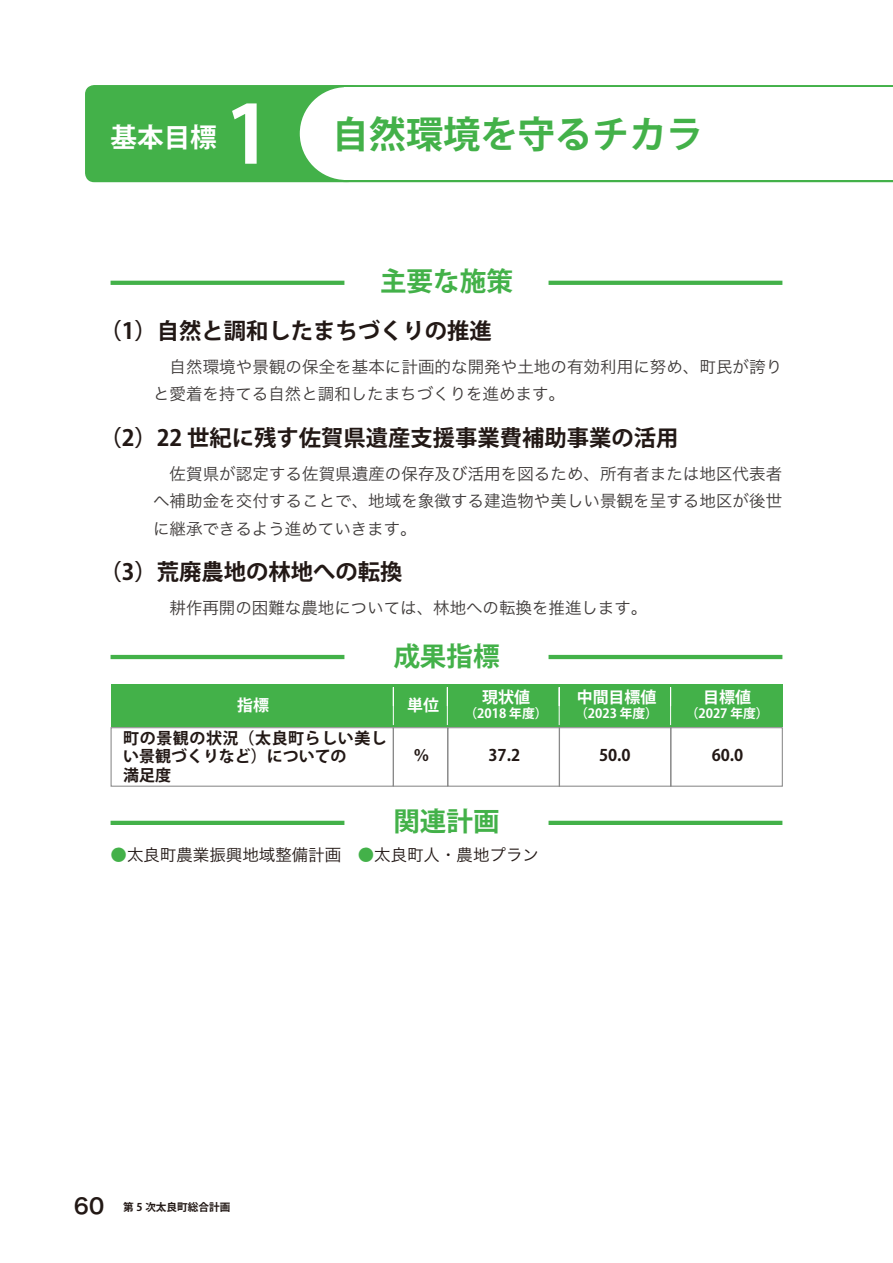
<style>
.page{position:relative;width:893px;height:1263px;background:#fff}
.page>*{position:absolute;margin:0;border:0;box-sizing:border-box;transform-origin:0 0}
.t1{font:700 37.2px "Koz Go Pr 6 N";color:#43b149}
.t2{font:700 26.55px "Koz Go Pr 6 N";color:#43b149}
.t3{font:700 26.55px "Koz Go Pr 6 N";color:#fff}
.t4{font:700 22.35px "Koz Go Pr 6 N";color:#221815}
.t5{font:16.5px/27.6px "Hira Kaku Pro W3";color:#3e3a39}
.t6{font:16.5px "Hira Kaku Pro W3";color:#221815}
.t7{font:700 15.9px/18px "Koz Go Pr 6 N";letter-spacing:.02em;color:#221815}
.t8{font:700 15.9px "Koz Go Pr 6 N";color:#fff}
.t9{font:700 15.9px "Koz Go Pr 6 N";color:#221815}
.t10{font:700 12.75px "Koz Go Pr 6 N";color:#fff}
.t11{font:700 10.65px "Koz Go Pr 6 N";color:#221815}
.s1{font-size:79.65px;color:#fff}
.s2{color:#43b149}
.s3{font-family:"Hira Kaku Pro W6";font-weight:400;font-size:21.3px}
</style>
<div class="page">
<svg style="left:111px;top:281px;width:233px;height:4px"></svg>
<svg style="left:549px;top:281px;width:233px;height:4px"></svg>
<hr style="left:111px;top:655px;width:233px;height:4px;background:#43b149">
<hr style="left:549px;top:655px;width:233px;height:4px;background:#43b149">
<hr style="left:111px;top:821px;width:233px;height:4px;background:#43b149">
<hr style="left:549px;top:821px;width:233px;height:4px;background:#43b149">
<div style="left:111px;top:727px;width:283px;height:60px;border:1px solid #898989"></div>
<div style="left:393px;top:727px;width:55px;height:60px;border:1px solid #898989"></div>
<div style="left:447px;top:727px;width:113px;height:60px;border:1px solid #898989"></div>
<div style="left:559px;top:727px;width:112px;height:60px;border:1px solid #898989"></div>
<div style="left:670px;top:727px;width:113px;height:60px;border:1px solid #898989"></div>
<div style="left:111px;top:685px;width:671px;height:42px;background:#43b149"></div>
<hr style="left:393px;top:687px;width:1px;height:38px;background:#fff">
<hr style="left:447px;top:687px;width:1px;height:38px;background:#fff">
<hr style="left:559px;top:687px;width:1px;height:38px;background:#fff">
<hr style="left:670px;top:687px;width:1px;height:38px;background:#fff">
<div style="left:85px;top:85px;width:808px;height:97px;background:#43b149"></div>
<div style="left:299px;top:86px;width:95px;height:95px;background:#fff;border-radius:50%"></div>
<div style="left:344px;top:87px;width:549px;height:93px;background:#fff"></div>
<h2 class="t3" style="left:111px;top:122px;width:108px">基本目標</h2>
<h1 class="t1" style="left:225px;top:113px;width:480px"><span class="s1">1</span> 自然環境を守るチカラ</h1>
<h2 class="t2" style="left:380px;top:267px;width:134px">主要な施策</h2>
<h3 class="t4" style="left:99px;top:318px;width:394px">（1）自然と調和したまちづくりの推進</h3>
<p class="t5" style="left:153px;top:351px;width:631px">　自然環境や景観の保全を基本に計画的な開発や土地の有効利用に努め、町民が誇りと愛着を持てる自然と調和したまちづくりを進めます。</p>
<h3 class="t4" style="left:99px;top:425px;width:580px">（2）22 世紀に残す佐賀県遺産支援事業費補助事業の活用</h3>
<p class="t5" style="left:153px;top:458px;width:631px;text-align:justify">　佐賀県が認定する佐賀県遺産の保存及び活用を図るため、所有者または地区代表者へ補助金を交付することで、地域を象徴する建造物や美しい景観を呈する地区が後世に継承できるよう進めていきます。</p>
<h3 class="t4" style="left:99px;top:560px;width:304px">（3）荒廃農地の林地への転換</h3>
<p class="t5" style="left:153px;top:593px;width:496px">　耕作再開の困難な農地については、林地への転換を推進します。</p>
<h2 class="t2" style="left:393px;top:641px;width:108px">成果指標</h2>
<p class="t8" style="left:237px;top:697px;width:33px">指標</p>
<p class="t8" style="left:407px;top:697px;width:33px">単位</p>
<p class="t8" style="left:482px;top:688px;width:49px">現状値</p>
<p class="t10" style="left:465px;top:706px;width:84px">（2018 年度）</p>
<p class="t8" style="left:577px;top:688px;width:81px">中間目標値</p>
<p class="t10" style="left:575px;top:706px;width:84px">（2023 年度）</p>
<p class="t8" style="left:703px;top:688px;width:49px">目標値</p>
<p class="t10" style="left:686px;top:706px;width:84px">（2027 年度）</p>
<p class="t7" style="left:123px;top:730px;width:265px">町の景観の状況（太良町らしい美しい景観づくりなど）についての<br>満足度</p>
<p class="t9" style="left:413px;top:747px;width:17px">％</p>
<p class="t9" style="left:488px;top:747px;width:33px">37.2</p>
<p class="t9" style="left:599px;top:747px;width:33px">50.0</p>
<p class="t9" style="left:712px;top:747px;width:33px">60.0</p>
<h2 class="t2" style="left:393px;top:807px;width:108px">関連計画</h2>
<p class="t6" style="left:111px;top:840px;width:430px"><span class="s2">●</span>太良町農業振興地域整備計画　<span class="s2">●</span>太良町人・農地プラン</p>
<p class="t11" style="left:74px;top:1201px;width:158px"><span class="s3">60</span> 第 5 次太良町総合計画</p>
</div>
